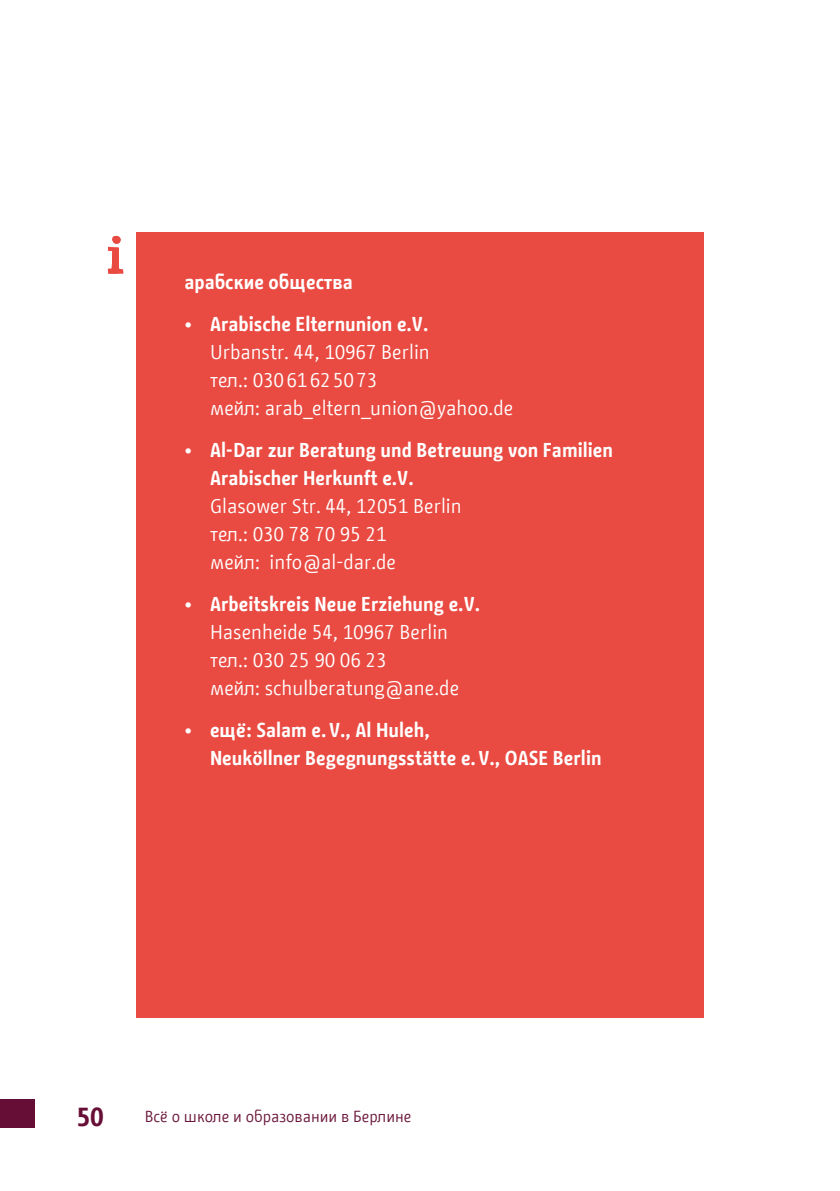
<style>
.page{position:relative;width:840px;height:1191px;background:#fff}
.page>*{position:absolute;margin:0;border:0;box-sizing:border-box;transform-origin:0 0}
.t1{font:700 26px "BMF Change";color:#670e36}
.t2{font:20px/28px "BMF Change";color:#fff}
.t3{font:700 20px/28px "BMF Change";color:#fff}
.t4{font:16px "BMF Change";color:#6a1539}
.s1{font-weight:700}
.s2{font-weight:400}
</style>
<div class="page">
<div style="left:136px;top:232px;width:567px;height:786px;background:#e94a41"></div>
<svg style="left:108px;top:236px;width:15px;height:38px"></svg>
<div style="left:0;top:1099px;width:34px;height:28px;background:#670e36"></div>
<p class="t3" style="left:184px;top:268px;width:170px">арабские общества</p>
<p class="t2" style="left:210px;top:310px;width:304px;text-indent:-26px">• <span class="s1">Arabische Elternunion e.V.<br></span>Urbanstr. 44, 10967 Berlin<br>тел.: 03061625073<br>мейл: arab_eltern_union@yahoo.de</p>
<p class="t3" style="left:210px;top:436px;width:404px;text-indent:-26px"><span class="s2">•</span> Al-Dar zur Beratung und Betreuung von Familien<br>Arabischer Herkunft e.V.</p>
<p class="t2" style="left:210px;top:492px;width:253px">Glasower Str. 44, 12051 Berlin тел.: 030 78 70 95 21<br>мейл: info@al-dar.de</p>
<p class="t2" style="left:210px;top:590px;width:271px;text-indent:-26px">• <span class="s1">Arbeitskreis Neue Erziehung e.V.<br></span>Hasenheide 54, 10967 Berlin тел.: 030 25 90 06 23<br>мейл: schulberatung@ane.de</p>
<p class="t3" style="left:210px;top:716px;width:393px;text-indent:-26px"><span class="s2">•</span> ещё: Salam e.V., Al Huleh,<br>Neuköllner Begegnungsstätte e.V., OASE Berlin</p>
<h1 class="t1" style="left:77px;top:1098px;width:29px">50</h1>
<p class="t4" style="left:145px;top:1104px;width:268px">Всё о школе и образовании в Берлине</p>
</div>
